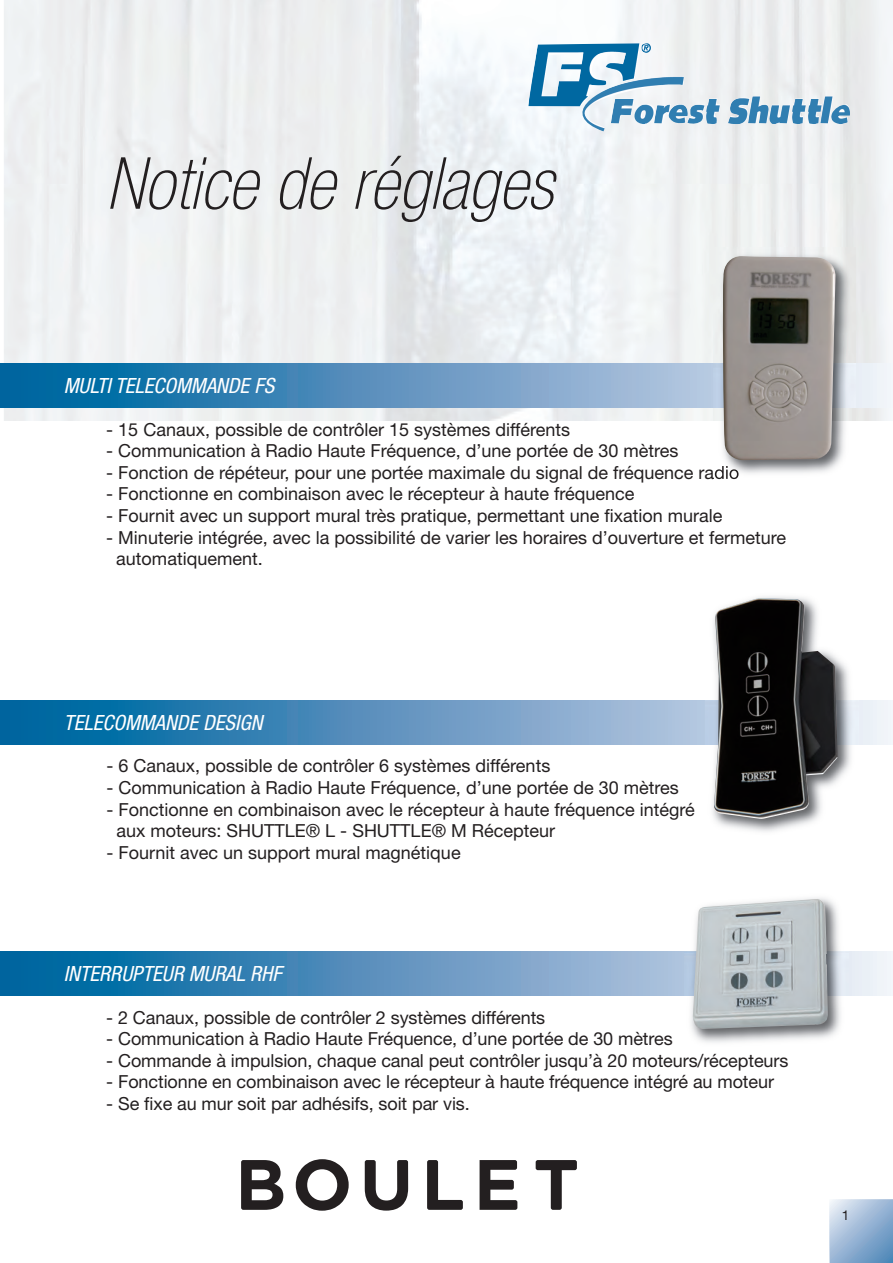
<style>
.page{position:relative;width:893px;height:1263px;background:#fff}
.page>*{position:absolute;margin:0;border:0;box-sizing:border-box;transform-origin:0 0}
.t1{font:italic 100 condensed 72px "Helvetica Neue LT Std";color:#231f20}
.t2{font:italic condensed 21px "Helvetica Neue LT Std";color:#fff}
.t3{font:18px/21.6px "Helvetica Neue LT Std";color:#231f20}
.t4{font:13.5px "Helvetica Neue LT Std";color:#231f20}
</style>
<div class="page">
<img style="left:4px;top:0;width:889px;height:421px">
<svg style="left:296px;top:1159px;width:53px;height:52px"></svg>
<svg style="left:241px;top:1160px;width:42px;height:50px"></svg>
<svg style="left:365px;top:1160px;width:43px;height:50px"></svg>
<svg style="left:427px;top:1160px;width:36px;height:50px"></svg>
<svg style="left:480px;top:1160px;width:37px;height:50px"></svg>
<svg style="left:536px;top:1160px;width:41px;height:50px"></svg>
<svg style="left:829px;top:1199px;width:64px;height:64px;background:#9bb7d6"></svg>
<img style="left:528px;top:43px;width:322px;height:88px">
<svg style="left:0;top:363px;width:893px;height:44px;background:#5a95bf"></svg>
<svg style="left:0;top:951px;width:893px;height:44px;background:#5894bf"></svg>
<img style="left:713px;top:248px;width:143px;height:232px">
<img style="left:723px;top:256px;width:112px;height:204px">
<svg style="left:0;top:700px;width:893px;height:44px;background:#5894bf"></svg>
<img style="left:706px;top:596px;width:153px;height:236px">
<img style="left:714px;top:598px;width:124px;height:221px">
<img style="left:685px;top:898px;width:163px;height:145px">
<img style="left:693px;top:899px;width:135px;height:130px">
<h1 class="t1" style="left:106px;top:157px;width:448px">Notice de réglages</h1>
<p class="t2" style="left:64px;top:378px;width:212px">MULTI TELECOMMANDE FS</p>
<p class="t3" style="left:106px;top:420px;width:465px">- 15 Canaux, possible de contrôler 15 systèmes différents</p>
<p class="t3" style="left:106px;top:442px;width:574px">- Communication à Radio Haute Fréquence, d’une portée de 30 mètres</p>
<p class="t3" style="left:106px;top:463px;width:634px">- Fonction de répéteur, pour une portée maximale du signal de fréquence radio</p>
<p class="t3" style="left:106px;top:485px;width:530px">- Fonctionne en combinaison avec le récepteur à haute fréquence</p>
<p class="t3" style="left:106px;top:507px;width:618px">- Fournit avec un support mural très pratique, permettant une fixation murale</p>
<p class="t3" style="left:116px;top:528px;width:671px;text-indent:-10px">- Minuterie intégrée, avec la possibilité de varier les horaires d’ouverture et fermeture automatiquement.</p>
<p class="t2" style="left:64px;top:715px;width:200px">TELECOMMANDE DESIGN</p>
<p class="t3" style="left:107px;top:757px;width:445px">- 6 Canaux, possible de contrôler 6 systèmes différents</p>
<p class="t3" style="left:107px;top:778px;width:574px">- Communication à Radio Haute Fréquence, d’une portée de 30 mètres</p>
<p class="t3" style="left:117px;top:800px;width:580px;text-indent:-10px">- Fonctionne en combinaison avec le récepteur à haute fréquence intégré aux moteurs: SHUTTLE® L - SHUTTLE® M Récepteur</p>
<p class="t3" style="left:107px;top:843px;width:356px">- Fournit avec un support mural magnétique</p>
<p class="t2" style="left:64px;top:966px;width:219px">INTERRUPTEUR MURAL RHF</p>
<p class="t3" style="left:106px;top:1008px;width:440px">- 2 Canaux, possible de contrôler 2 systèmes différents</p>
<p class="t3" style="left:106px;top:1030px;width:568px">- Communication à Radio Haute Fréquence, d’une portée de 30 mètres</p>
<p class="t3" style="left:106px;top:1051px;width:684px">- Commande à impulsion, chaque canal peut contrôler jusqu’à 20 moteurs/récepteurs</p>
<p class="t3" style="left:106px;top:1073px;width:669px">- Fonctionne en combinaison avec le récepteur à haute fréquence intégré au moteur</p>
<p class="t3" style="left:106px;top:1094px;width:365px">- Se fixe au mur soit par adhésifs, soit par vis.</p>
<p class="t4" style="left:842px;top:1211px;width:9px">1</p>
</div>
